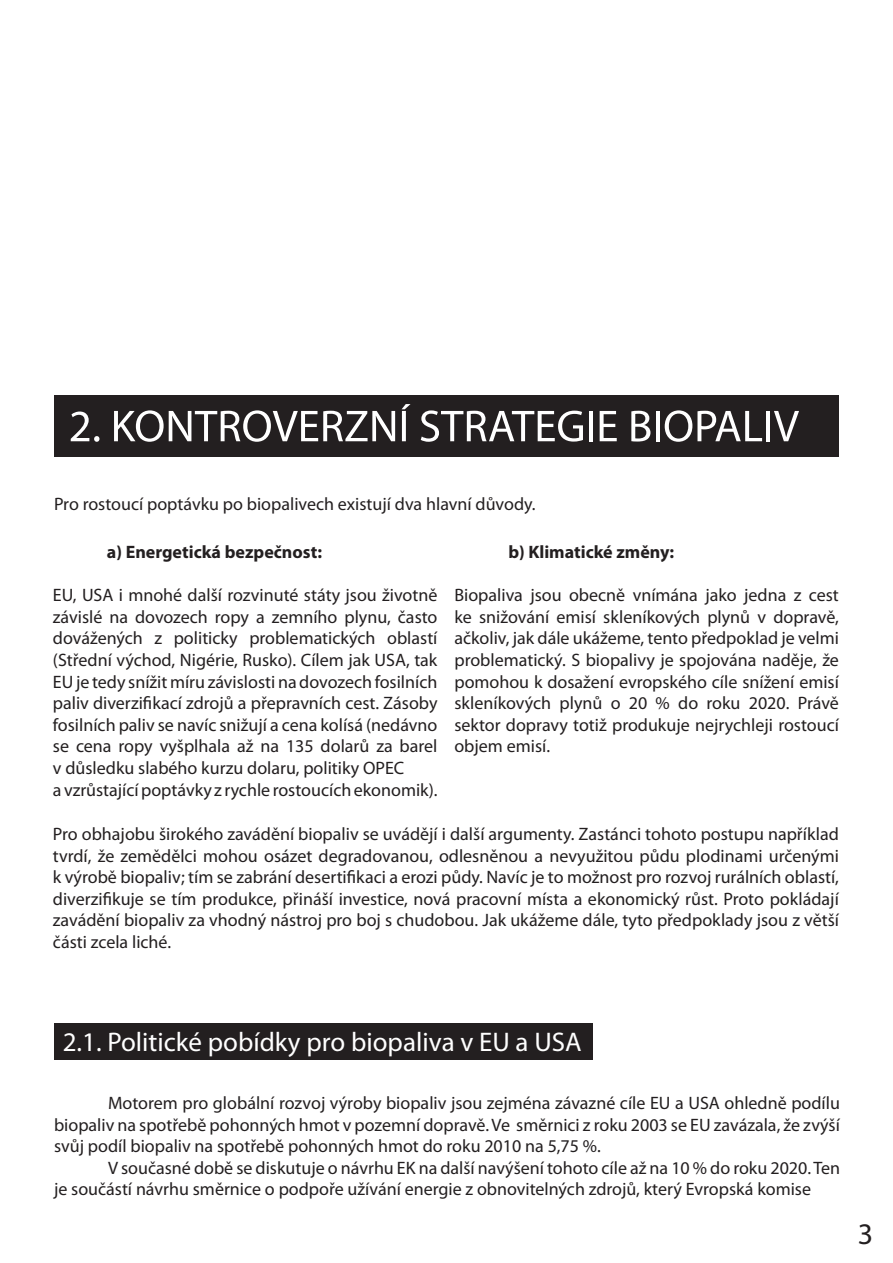
<style>
.page{position:relative;width:893px;height:1263px;background:#fff}
.page>*{position:absolute;margin:0;border:0;box-sizing:border-box;transform-origin:0 0}
.t1{font:30px "Myriad Pro";color:#231f20}
.t2{font:27px "Myriad Pro";color:#fff}
.t3{font:18px/21.6px "Myriad Pro";color:#231f20;text-align:justify}
.t4{font:700 18px "Myriad Pro";color:#231f20}
</style>
<div class="page">
<div style="left:54px;top:395px;width:785px;height:62px;background:#231f20"></div>
<svg style="left:71px;top:411px;width:28px;height:31px"></svg>
<svg style="left:114px;top:410px;width:281px;height:32px"></svg>
<svg style="left:402px;top:404px;width:8px;height:37px"></svg>
<svg style="left:421px;top:410px;width:162px;height:32px"></svg>
<hr style="left:589px;top:411px;width:4px;height:30px;background:#fff">
<svg style="left:600px;top:411px;width:17px;height:30px"></svg>
<svg style="left:631px;top:411px;width:19px;height:30px"></svg>
<hr style="left:656px;top:411px;width:4px;height:30px;background:#fff">
<svg style="left:665px;top:410px;width:97px;height:32px"></svg>
<hr style="left:766px;top:411px;width:4px;height:30px;background:#fff">
<svg style="left:774px;top:411px;width:25px;height:30px"></svg>
<div style="left:54px;top:1024px;width:538px;height:36px;background:#231f20"></div>
<p class="t3" style="left:54px;top:493px;width:483px">Pro rostoucí poptávku po biopalivech existují dva hlavní důvody.</p>
<p class="t4" style="left:107px;top:540px;width:217px">a) Energetická bezpečnost:</p>
<p class="t3" style="left:53px;top:584px;width:386px;text-align:left">EU, USA i mnohé další rozvinuté státy jsou životně závislé na dovozech ropy a zemního plynu, často dovážených z politicky problematických oblastí (Střední východ, Nigérie, Rusko). Cílem jak USA, tak EU je tedy snížit míru závislosti na dovozech fosilních paliv diverzifikací zdrojů a přepravních cest. Zásoby fosilních paliv se navíc snižují a cena kolísá (nedávno se cena ropy vyšplhala až na 135 dolarů za barel v důsledku slabého kurzu dolaru, politiky OPEC<br>a vzrůstající poptávky z rychle rostoucích ekonomik).</p>
<p class="t4" style="left:508px;top:540px;width:167px">b) Klimatické změny:</p>
<p class="t3" style="left:454px;top:584px;width:386px">Biopaliva jsou obecně vnímána jako jedna z cest ke snižování emisí skleníkových plynů v dopravě, ačkoliv, jak dále ukážeme, tento předpoklad je velmi problematický. S biopalivy je spojována naděje, že pomohou k dosažení evropského cíle snížení emisí skleníkových plynů o 20 % do roku 2020. Právě sektor dopravy totiž produkuje nejrychleji rostoucí objem emisí.</p>
<p class="t3" style="left:53px;top:823px;width:788px">Pro obhajobu širokého zavádění biopaliv se uvádějí i další argumenty. Zastánci tohoto postupu například tvrdí, že zemědělci mohou osázet degradovanou, odlesněnou a nevyužitou půdu plodinami určenými k výrobě biopaliv; tím se zabrání desertifikaci a erozi půdy. Navíc je to možnost pro rozvoj rurálních oblastí, diverzifikuje se tím produkce, přináší investice, nová pracovní místa a ekonomický růst. Proto pokládají zavádění biopaliv za vhodný nástroj pro boj s chudobou. Jak ukážeme dále, tyto předpoklady jsou z větší části zcela liché.</p>
<h2 class="t2" style="left:63px;top:1025px;width:520px">2.1. Politické pobídky pro biopaliva v EU a USA</h2>
<p class="t3" style="left:54px;top:1092px;width:787px;text-indent:54px">Motorem pro globální rozvoj výroby biopaliv jsou zejména závazné cíle EU a USA ohledně podílu biopaliv na spotřebě pohonných hmot v pozemní dopravě. Ve směrnici z roku 2003 se EU zavázala, že zvýší svůj podíl biopaliv na spotřebě pohonných hmot do roku 2010 na 5,75 %.</p>
<p class="t3" style="left:54px;top:1156px;width:788px;text-indent:54px">V současné době se diskutuje o návrhu EK na další navýšení tohoto cíle až na 10 % do roku 2020. Ten je součástí návrhu směrnice o podpoře užívání energie z obnovitelných zdrojů, který Evropská komise</p>
<h1 class="t1" style="left:858px;top:1215px;width:17px">3</h1>
</div>
